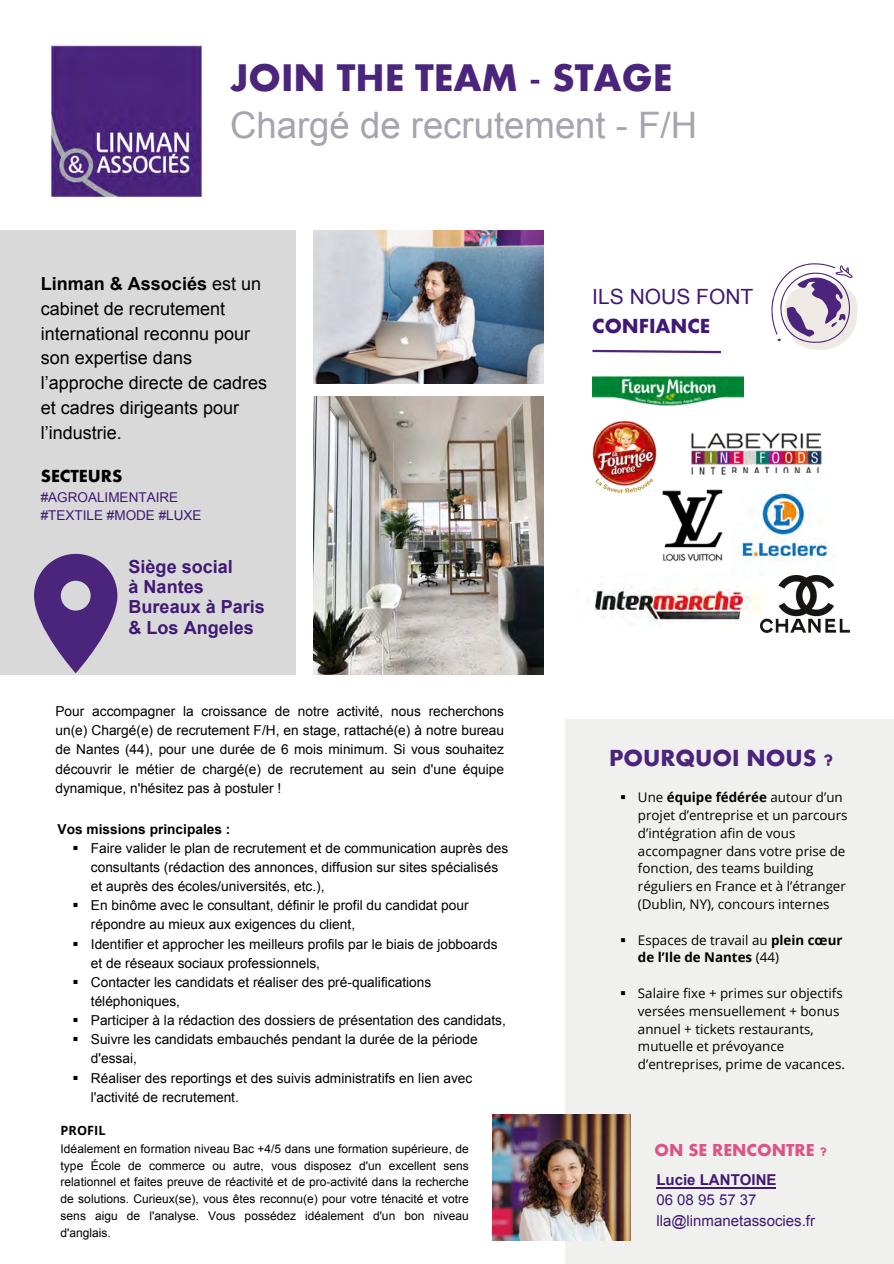
<style>
.page{position:relative;width:894px;height:1264px;background:#fff}
.page>*{position:absolute;margin:0;border:0;box-sizing:border-box;transform-origin:0 0}
.t1{font:700 39.75px "Aharoni";color:#4b257c}
.t2{font:36.45px "Arial";color:#a5a5b1}
.t3{font:700 24px "Aharoni";color:#4b257c}
.t4{font:21px/28.2px "Arial";color:#401974}
.t5{font:18px/24.8px "Arial";color:#000}
.t6{font:700 18px/20.2px "Arial";color:#401974}
.t7{font:700 18px "Aharoni";color:#000}
.t8{font:700 17.85px "Aharoni";color:#dc5486}
.t9{font:15px/20.2px "Arial";color:#401974}
.t10{font:13.65px/19.2px "Arial";color:#000}
.t11{font:700 13.65px "Arial";color:#000}
.t12{font:13.5px/18px "Arial";color:#401974}
.t13{font:13.35px/17.9px "Open Sans";color:#000}
.t14{font:700 13.35px/17.9px "Open Sans";color:#000}
.t15{font:700 12.75px "Open Sans";color:#000}
.t16{font:12px/16.8px "Arial";color:#000;text-align:justify}
.s1{font-weight:700}
.s2{font-family:"Aharoni";font-weight:700}
.s3{font-weight:400}
</style>
<div class="page">
<img style="left:51px;top:45px;width:151px;height:152px">
<div style="left:0;top:230px;width:295px;height:444px;background:#d9d9d9"></div>
<img style="left:313px;top:396px;width:230px;height:278px">
<img style="left:313px;top:230px;width:230px;height:153px">
<svg style="left:34px;top:554px;width:83px;height:119px"></svg>
<svg style="left:592px;top:349px;width:129px;height:5px"></svg>
<div style="left:565px;top:718px;width:328px;height:545px;background:#f0f0ef"></div>
<img style="left:691px;top:433px;width:131px;height:61px">
<img style="left:594px;top:581px;width:165px;height:44px">
<img style="left:662px;top:489px;width:60px;height:72px">
<svg style="left:771px;top:263px;width:86px;height:87px"></svg>
<img style="left:732px;top:473px;width:102px;height:88px">
<img style="left:592px;top:420px;width:65px;height:73px">
<img style="left:759px;top:575px;width:89px;height:57px">
<img style="left:592px;top:375px;width:151px;height:31px">
<img style="left:492px;top:1114px;width:138px;height:126px">
<hr style="left:656px;top:1187px;width:120px;height:1px;background:#401974">
<p class="t1" style="left:230px;top:62px;width:443px">JOIN THE TEAM - STAGE</p>
<p class="t2" style="left:230px;top:101px;width:468px">Chargé de recrutement - F/H</p>
<p class="t5" style="left:41px;top:271px;width:228px"><span class="s1">Linman &amp; Associés</span> est un cabinet de recrutement international reconnu pour son expertise dans l’approche directe de cadres et cadres dirigeants pour l’industrie.</p>
<p class="t7" style="left:41px;top:468px;width:83px">SECTEURS</p>
<p class="t12" style="left:41px;top:488px;width:162px">#AGROALIMENTAIRE #TEXTILE #MODE #LUXE</p>
<p class="t6" style="left:128px;top:557px;width:138px">Siège social<br>à Nantes<br>Bureaux à Paris &amp; Los Angeles</p>
<p class="t10" style="left:55px;top:701px;width:450px;text-align:justify">Pour accompagner la croissance de notre activité, nous recherchons un(e) Chargé(e) de recrutement F/H, en stage, rattaché(e) à notre bureau de Nantes (44), pour une durée de 6 mois minimum. Si vous souhaitez découvrir le métier de chargé(e) de recrutement au sein d'une équipe dynamique, n'hésitez pas à postuler !</p>
<p class="t11" style="left:58px;top:819px;width:174px">Vos missions principales :</p>
<p class="t10" style="left:91px;top:838px;width:418px;text-indent:-18px">▪ Faire valider le plan de recrutement et de communication auprès des consultants (rédaction des annonces, diffusion sur sites spécialisés et auprès des écoles/universités, etc.),</p>
<p class="t10" style="left:91px;top:896px;width:379px;text-indent:-18px">▪ En binôme avec le consultant, définir le profil du candidat pour répondre au mieux aux exigences du client,</p>
<p class="t10" style="left:91px;top:934px;width:408px;text-indent:-18px">▪ Identifier et approcher les meilleurs profils par le biais de jobboards et de réseaux sociaux professionnels,</p>
<p class="t10" style="left:91px;top:972px;width:342px;text-indent:-18px">▪ Contacter les candidats et réaliser des pré-qualifications téléphoniques,</p>
<p class="t10" style="left:73px;top:1010px;width:434px">▪ Participer à la rédaction des dossiers de présentation des candidats,</p>
<p class="t10" style="left:91px;top:1030px;width:388px;text-indent:-18px">▪ Suivre les candidats embauchés pendant la durée de la période d'essai,</p>
<p class="t10" style="left:91px;top:1068px;width:383px;text-indent:-18px">▪ Réaliser des reportings et des suivis administratifs en lien avec l'activité de recrutement.</p>
<p class="t15" style="left:61px;top:1121px;width:46px">PROFIL</p>
<p class="t16" style="left:61px;top:1140px;width:409px">Idéalement en formation niveau Bac +4/5 dans une formation supérieure, de type École de commerce ou autre, vous disposez d'un excellent sens relationnel et faites preuve de réactivité et de pro-activité dans la recherche de solutions. Curieux(se), vous êtes reconnu(e) pour votre ténacité et votre sens aigu de l'analyse. Vous possédez idéalement d'un bon niveau d'anglais.</p>
<p class="t4" style="left:592px;top:283px;width:163px">ILS NOUS FONT<br><span class="s2">CONFIANCE</span></p>
<p class="t3" style="left:609px;top:748px;width:227px">POURQUOI NOUS ?</p>
<p class="t13" style="left:637px;top:788px;width:211px;text-indent:-18px">▪ Une <span class="s1">équipe fédérée</span> autour d’un projet d’entreprise et un parcours d’intégration afin de vous accompagner dans votre prise de fonction, des teams building réguliers en France et à l’étranger (Dublin, NY), concours internes</p>
<p class="t14" style="left:637px;top:930px;width:206px;text-indent:-18px">▪ <span class="s3">Espaces de travail au</span> plein cœur de l’Ile de Nantes <span class="s3">(44)</span></p>
<p class="t13" style="left:637px;top:983px;width:208px;text-indent:-18px">▪ Salaire fixe + primes sur objectifs versées mensuellement + bonus annuel + tickets restaurants, mutuelle et prévoyance d’entreprises, prime de vacances.</p>
<p class="t8" style="left:654px;top:1142px;width:175px">ON SE RENCONTRE ?</p>
<p class="t9" style="left:656px;top:1169px;width:160px"><span class="s1">Lucie LANTOINE<br></span>06 08 95 57 37 lla@linmanetassocies.fr</p>
</div>
